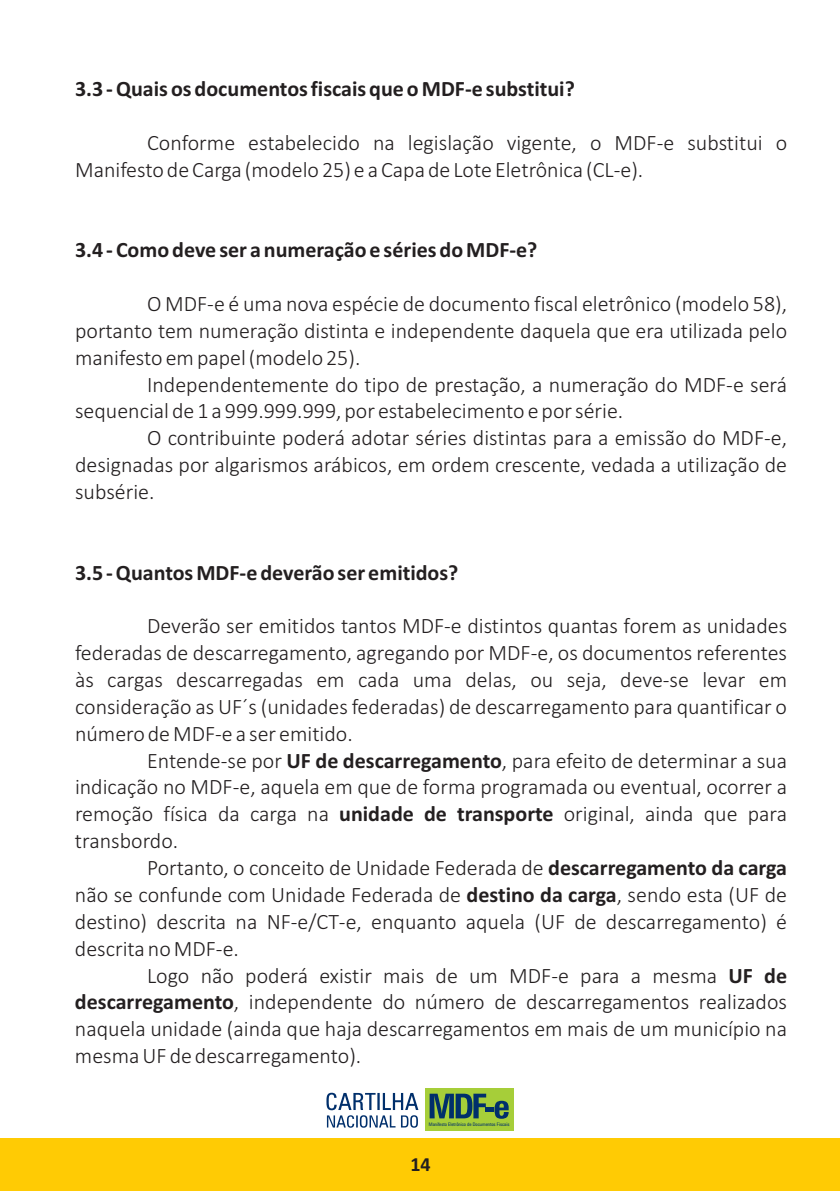
<style>
.page{position:relative;width:840px;height:1191px;background:#fff}
.page>*{position:absolute;margin:0;border:0;box-sizing:border-box;transform-origin:0 0}
.t1{font:300 22px/26.8px "Calibri";color:#231f20;text-align:justify}
.t2{font:700 22px "Calibri";color:#231f20}
.t3{font:700 20px "Calibri";color:#231f20}
.t4{font:condensed 4.8px "Zurich BT";color:#002f6b}
.s1{font-weight:700}
</style>
<div class="page">
<div style="left:0;top:1138px;width:839px;height:52px;background:#ffcb04"></div>
<div style="left:424px;top:1088px;width:89px;height:42px;background:#a6ce39"></div>
<svg style="left:429px;top:1093px;width:57px;height:25px"></svg>
<div style="left:485px;top:1107px;width:8px;height:5px;background:#002f6b"></div>
<svg style="left:494px;top:1100px;width:14px;height:18px"></svg>
<svg style="left:326px;top:1092px;width:92px;height:35px"></svg>
<p class="t2" style="left:75px;top:79px;width:501px">3.3 - Quais os documentos fiscais que o MDF-e substitui?</p>
<p class="t1" style="left:75px;top:131px;width:713px;text-indent:72px">Conforme estabelecido na legislação vigente, o MDF-e substitui o<br>Manifesto de Carga (modelo 25) e a Capa de Lote Eletrônica (CL-e).</p>
<p class="t2" style="left:75px;top:241px;width:463px">3.4 - Como deve ser a numeração e séries do MDF-e?</p>
<p class="t1" style="left:75px;top:292px;width:713px;text-indent:72px">O MDF-e é uma nova espécie de documento fiscal eletrônico (modelo 58), portanto tem numeração distinta e independente daquela que era utilizada pelo manifesto em papel (modelo 25).</p>
<p class="t1" style="left:75px;top:372px;width:713px;text-indent:72px">Independentemente do tipo de prestação, a numeração do MDF-e será sequencial de 1 a 999.999.999, por estabelecimento e por série.</p>
<p class="t1" style="left:75px;top:426px;width:713px;text-indent:72px">O contribuinte poderá adotar séries distintas para a emissão do MDF-e, designadas por algarismos arábicos, em ordem crescente, vedada a utilização de subsérie.</p>
<p class="t2" style="left:75px;top:563px;width:385px">3.5 - Quantos MDF-e deverão ser emitidos?</p>
<p class="t1" style="left:75px;top:614px;width:713px;text-indent:72px">Deverão ser emitidos tantos MDF-e distintos quantas forem as unidades federadas de descarregamento, agregando por MDF-e, os documentos referentes às cargas descarregadas em cada uma delas, ou seja, deve-se levar em consideração as UF´s (unidades federadas) de descarregamento para quantificar o número de MDF-e a ser emitido.</p>
<p class="t1" style="left:75px;top:748px;width:713px;text-indent:72px">Entende-se por <span class="s1">UF de descarregamento</span>, para efeito de determinar a sua indicação no MDF-e, aquela em que de forma programada ou eventual, ocorrer a remoção física da carga na <span class="s1">unidade de transporte</span> original, ainda que para transbordo.</p>
<p class="t1" style="left:75px;top:856px;width:713px;text-indent:72px">Portanto, o conceito de Unidade Federada de <span class="s1">descarregamento da carga </span>não se confunde com Unidade Federada de <span class="s1">destino da carga</span>, sendo esta (UF de destino) descrita na NF-e/CT-e, enquanto aquela (UF de descarregamento) é descrita no MDF-e.</p>
<p class="t1" style="left:75px;top:963px;width:713px;text-indent:72px">Logo não poderá existir mais de um MDF-e para a mesma <span class="s1">UF de descarregamento</span>, independente do número de descarregamentos realizados naquela unidade (ainda que haja descarregamentos em mais de um município na mesma UF de descarregamento).</p>
<p class="t4" style="left:428px;top:1122px;width:82px">Manifesto Eletrônico de Documentos Fiscais</p>
<p class="t3" style="left:410px;top:1155px;width:22px">14</p>
</div>
